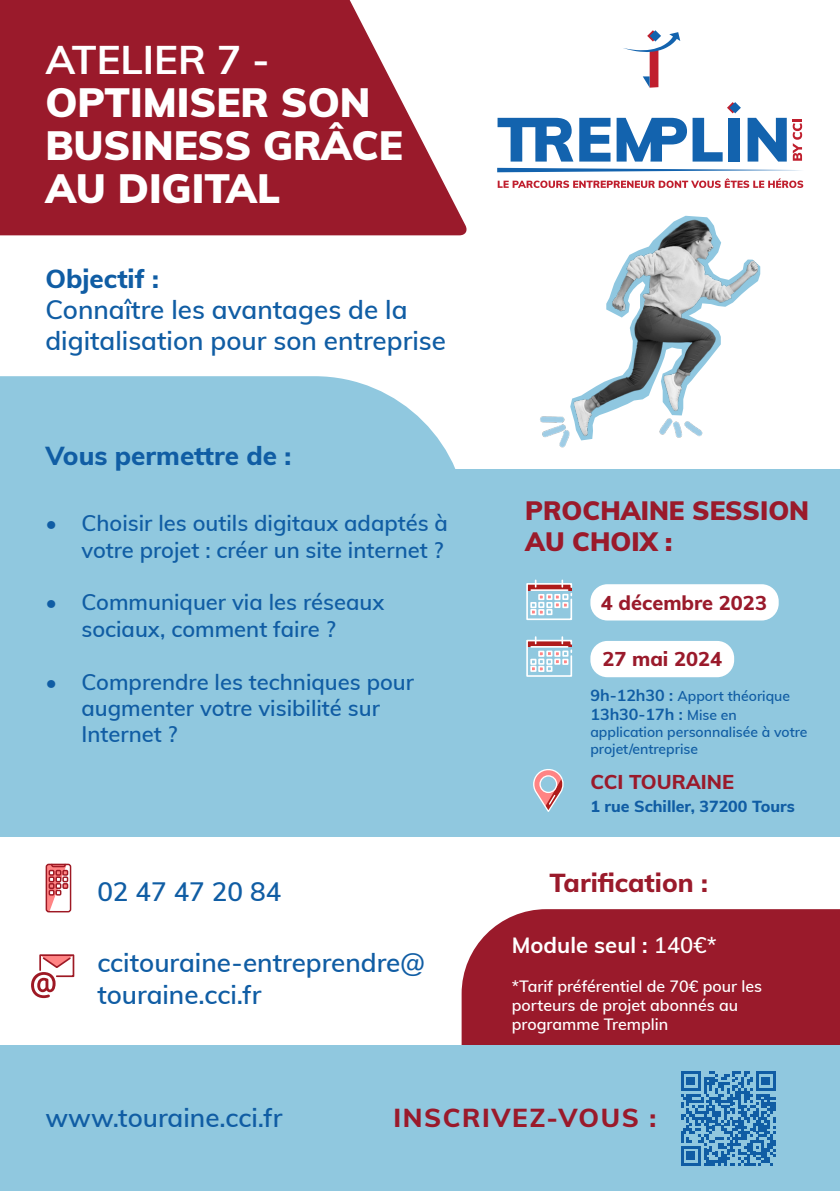
<style>
.page{position:relative;width:840px;height:1191px;background:#fff}
.page>*{position:absolute;margin:0;border:0;box-sizing:border-box;transform-origin:0 0}
.t1{font:900 40px/43px "Muli";color:#fff}
.t2{font:600 26px/31.2px "Muli";color:#105da4}
.t3{font:800 26px "Muli";color:#105da4}
.t4{font:900 26px "Muli";color:#9a1a2b}
.t5{font:800 26px "Muli";letter-spacing:.05em;color:#9a1a2b}
.t6{font:800 26px "Muli";color:#9a1a2b}
.t7{font:600 22px/26.4px "Muli";color:#105da4;text-align:right}
.t8{font:700 22px "Muli";color:#fff}
.t9{font:800 20px "Muli";color:#9a1a2b}
.t10{font:600 16px/19.2px "Muli";color:#fff}
.t11{font:800 16px "Muli";color:#105da4}
.t12{font:700 16px "Muli";color:#105da4}
.t13{font:600 14px/16.8px "Muli";color:#105da4}
.s1{font-weight:700}
.s2{font-weight:700;font-size:16px}
.s3{font-weight:600;font-size:14px}
.s4{font-weight:600}
</style>
<div class="page">
<svg style="left:0;top:0;width:467px;height:235px;fill:#9a1a2b"></svg>
<svg style="left:497px;top:118px;width:76px;height:44px"></svg>
<svg style="left:579px;top:118px;width:31px;height:44px"></svg>
<svg style="left:616px;top:118px;width:70px;height:44px"></svg>
<svg style="left:747px;top:118px;width:39px;height:44px"></svg>
<svg style="left:792px;top:119px;width:9px;height:42px"></svg>
<svg style="left:497px;top:168px;width:304px;height:4px"></svg>
<svg style="left:497px;top:178px;width:305px;height:10px"></svg>
<svg style="left:692px;top:102px;width:48px;height:60px"></svg>
<div style="left:649px;top:50px;width:9px;height:38px;background:#c01f2e"></div>
<svg style="left:642px;top:76px;width:7px;height:11px"></svg>
<svg style="left:623px;top:30px;width:57px;height:22px"></svg>
<div style="left:0;top:469px;width:839px;height:367px;background:#90c8df"></div>
<svg style="left:0;top:376px;width:456px;height:93px;fill:#90c8df"></svg>
<svg style="left:526px;top:580px;width:46px;height:41px"></svg>
<div style="left:590px;top:584px;width:188px;height:36px;background:#fff;border-radius:17px"></div>
<svg style="left:526px;top:637px;width:46px;height:40px"></svg>
<div style="left:546px;top:665px;width:6px;height:7px;border:2px solid #fff"></div>
<div style="left:590px;top:641px;width:143px;height:36px;background:#fff;border-radius:17px"></div>
<svg style="left:533px;top:769px;width:31px;height:43px"></svg>
<div style="left:539px;top:775px;width:18px;height:18px;border:1px solid #fff;border-radius:50%"></div>
<div style="left:461px;top:909px;width:378px;height:136px;background:#9a1a2b"></div>
<div style="left:0;top:1045px;width:839px;height:146px;background:#90c8df"></div>
<div style="left:46px;top:863px;width:25px;height:49px;border:1px solid #9e1924;border-radius:2px"></div>
<svg style="left:46px;top:863px;width:22px;height:48px"></svg>
<svg style="left:31px;top:954px;width:44px;height:45px"></svg>
<svg style="left:681px;top:1071px;width:94px;height:95px"></svg>
<img style="left:540px;top:215px;width:221px;height:233px">
<p class="t1" style="left:45px;top:36px;width:359px"><span class="s1">ATELIER 7 -<br></span>OPTIMISER SON<br>BUSINESS GRÂCE<br>AU DIGITAL</p>
<p class="t3" style="left:45px;top:259px;width:115px">Objectif :</p>
<p class="t2" style="left:45px;top:293px;width:402px">Connaître les avantages de la digitalisation pour son entreprise</p>
<p class="t3" style="left:45px;top:437px;width:247px">Vous permettre de :</p>
<p class="t7" style="left:45px;top:509px;width:404px">• Choisir les outils digitaux adaptés à votre projet : créer un site internet ?</p>
<p class="t7" style="left:45px;top:588px;width:340px;text-align:center">• Communiquer via les réseaux sociaux, comment faire ?</p>
<p class="t7" style="left:81px;top:667px;width:334px;text-align:left;text-indent:-36px">• Comprendre les techniques pour augmenter votre visibilité sur<br>Internet ?</p>
<p class="t2" style="left:97px;top:875px;width:185px">02 47 47 20 84</p>
<p class="t2" style="left:97px;top:946px;width:329px">ccitouraine-entreprendre@ touraine.cci.fr</p>
<p class="t4" style="left:525px;top:491px;width:285px">PROCHAINE SESSION</p>
<p class="t4" style="left:525px;top:522px;width:149px">AU CHOIX :</p>
<p class="t9" style="left:600px;top:588px;width:167px">4 décembre 2023</p>
<p class="t9" style="left:602px;top:644px;width:121px">27 mai 2024</p>
<p class="t13" style="left:590px;top:687px;width:201px"><span class="s2">9h-12h30 :</span> Apport théorique</p>
<p class="t12" style="left:590px;top:703px;width:148px">13h30-17h : <span class="s3">Mise en</span></p>
<p class="t13" style="left:590px;top:723px;width:218px">application personnalisée à votre projet/entreprise</p>
<p class="t9" style="left:590px;top:767px;width:145px">CCI TOURAINE</p>
<p class="t11" style="left:590px;top:794px;width:206px">1 rue Schiller, 37200 Tours</p>
<p class="t6" style="left:549px;top:864px;width:160px">Tarification :</p>
<p class="t8" style="left:511px;top:929px;width:206px">Module seul : <span class="s4">140€*</span></p>
<p class="t10" style="left:511px;top:975px;width:252px">*Tarif préférentiel de 70€ pour les porteurs de projet abonnés au programme Tremplin</p>
<p class="t2" style="left:45px;top:1100px;width:238px">www.touraine.cci.fr</p>
<p class="t5" style="left:393px;top:1098px;width:264px">INSCRIVEZ-VOUS :</p>
</div>
